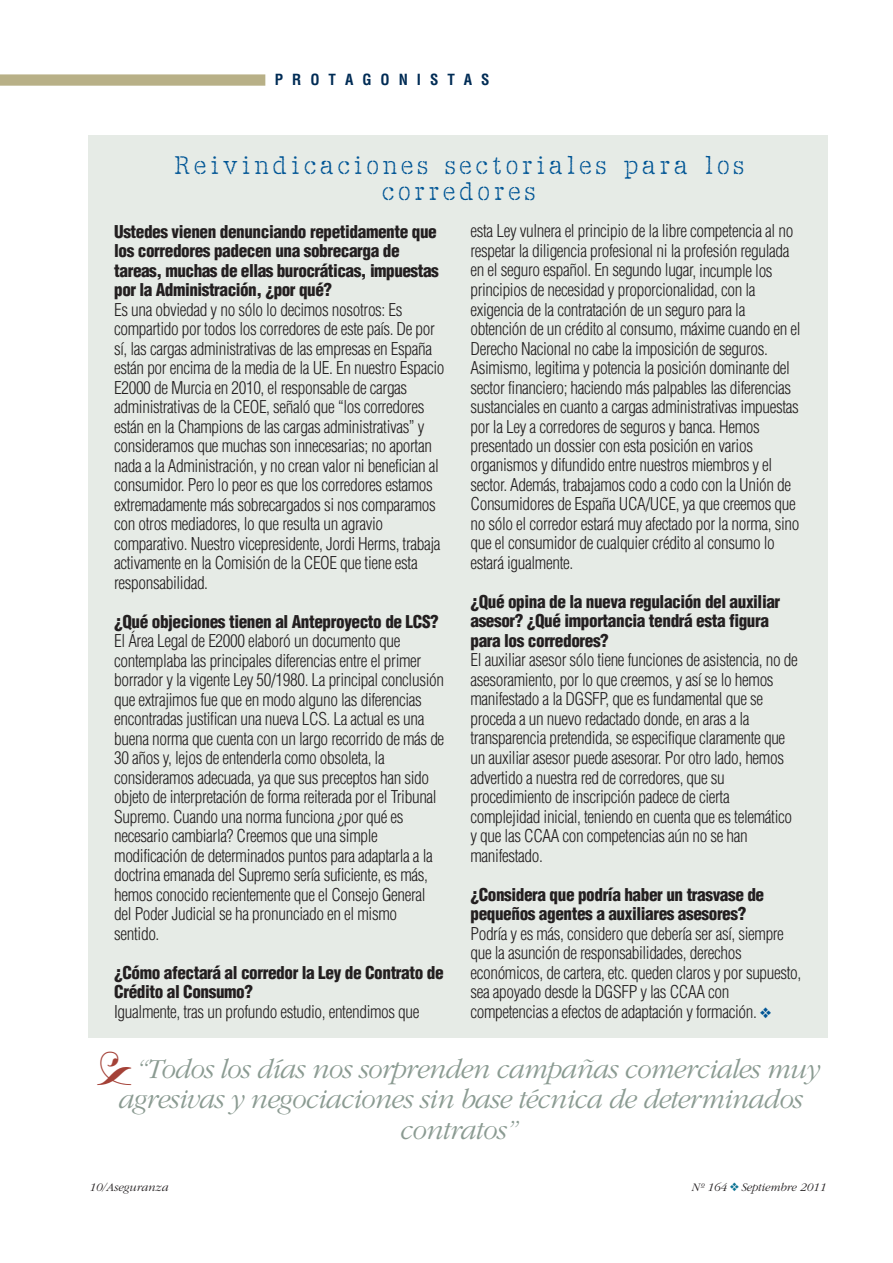
<style>
.page{position:relative;width:893px;height:1263px;background:#fff}
.page>*{position:absolute;margin:0;border:0;box-sizing:border-box;transform-origin:0 0}
.t1{font:italic 300 28.5px/30px "Garamond";letter-spacing:-.025em;color:#8b9b92;text-align:center}
.t2{font:27px/25.5px "Sayer Interview";letter-spacing:.15em;color:#005595;text-align:center}
.t3{font:300 condensed 17.25px/19.5px "Helvetica";letter-spacing:-.02em;color:#231f20}
.t4{font:900 condensed 17.25px/19.5px "Helvetica";letter-spacing:-.025em;color:#231f20}
.t5{font:700 condensed 15px "Helvetica";letter-spacing:.6em;color:#002c55}
.t6{font:italic 300 12px "Garamond";color:#231f20}
.s1{color:#005595}
.s2{color:#a44137}
.s3{color:#0b7393}
</style>
<div class="page">
<div style="left:0;top:74px;width:265px;height:12px;background:#b8b087"></div>
<div style="left:88px;top:135px;width:740px;height:903px;background:#e6ebe6"></div>
<p class="t5" style="left:275px;top:71px;width:216px">PROTAGONISTAS</p>
<h2 class="t2" style="left:174px;top:153px;width:572px">Reivindicaciones sectoriales para los corredores</h2>
<p class="t4" style="left:114px;top:222px;width:326px">Ustedes vienen denunciando repetidamente que los corredores padecen una sobrecarga de tareas, muchas de ellas burocráticas, impuestas por la Administración, ¿por qué?</p>
<p class="t3" style="left:114px;top:300px;width:332px">Es una obviedad y no sólo lo decimos nosotros: Es compartido por todos los corredores de este país. De por sí, las cargas administrativas de las empresas en España están por encima de la media de la UE. En nuestro Espacio E2000 de Murcia en 2010, el responsable de cargas administrativas de la CEOE, señaló que “los corredores están en la Champions de las cargas administrativas” y consideramos que muchas son innecesarias; no aportan nada a la Administración, y no crean valor ni benefician al consumidor. Pero lo peor es que los corredores estamos extremadamente más sobrecargados si nos comparamos con otros mediadores, lo que resulta un agravio comparativo. Nuestro vicepresidente, Jordi Herms, trabaja activamente en la Comisión de la CEOE que tiene esta responsabilidad.</p>
<p class="t4" style="left:114px;top:612px;width:326px">¿Qué objeciones tienen al Anteproyecto de LCS?</p>
<p class="t3" style="left:114px;top:631px;width:332px">El Área Legal de E2000 elaboró un documento que contemplaba las principales diferencias entre el primer borrador y la vigente Ley 50/1980. La principal conclusión que extrajimos fue que en modo alguno las diferencias encontradas justifican una nueva LCS. La actual es una buena norma que cuenta con un largo recorrido de más de 30 años y, lejos de entenderla como obsoleta, la consideramos adecuada, ya que sus preceptos han sido objeto de interpretación de forma reiterada por el Tribunal Supremo. Cuando una norma funciona ¿por qué es necesario cambiarla? Creemos que una simple modificación de determinados puntos para adaptarla a la doctrina emanada del Supremo sería suficiente, es más, hemos conocido recientemente que el Consejo General del Poder Judicial se ha pronunciado en el mismo sentido.</p>
<p class="t4" style="left:114px;top:963px;width:331px">¿Cómo afectará al corredor la Ley de Contrato de<br>Crédito al Consumo?</p>
<p class="t3" style="left:114px;top:1002px;width:307px">Igualmente, tras un profundo estudio, entendimos que</p>
<p class="t3" style="left:470px;top:222px;width:332px">esta Ley vulnera el principio de la libre competencia al no respetar la diligencia profesional ni la profesión regulada en el seguro español. En segundo lugar, incumple los principios de necesidad y proporcionalidad, con la exigencia de la contratación de un seguro para la obtención de un crédito al consumo, máxime cuando en el Derecho Nacional no cabe la imposición de seguros.<br>Asimismo, legitima y potencia la posición dominante del sector financiero; haciendo más palpables las diferencias sustanciales en cuanto a cargas administrativas impuestas por la Ley a corredores de seguros y banca. Hemos presentado un dossier con esta posición en varios organismos y difundido entre nuestros miembros y el sector. Además, trabajamos codo a codo con la Unión de Consumidores de España UCA/UCE, ya que creemos que no sólo el corredor estará muy afectado por la norma, sino que el consumidor de cualquier crédito al consumo lo estará igualmente.</p>
<p class="t4" style="left:470px;top:592px;width:311px">¿Qué opina de la nueva regulación del auxiliar asesor? ¿Qué importancia tendrá esta figura para los corredores?</p>
<p class="t3" style="left:470px;top:651px;width:329px">El auxiliar asesor sólo tiene funciones de asistencia, no de asesoramiento, por lo que creemos, y así se lo hemos manifestado a la DGSFP, que es fundamental que se proceda a un nuevo redactado donde, en aras a la transparencia pretendida, se especifique claramente que un auxiliar asesor puede asesorar. Por otro lado, hemos advertido a nuestra red de corredores, que su procedimiento de inscripción padece de cierta complejidad inicial, teniendo en cuenta que es telemático y que las CCAA con competencias aún no se han manifestado.</p>
<p class="t4" style="left:470px;top:885px;width:295px">¿Considera que podría haber un trasvase de pequeños agentes a auxiliares asesores?</p>
<p class="t3" style="left:470px;top:924px;width:332px">Podría y es más, considero que debería ser así, siempre que la asunción de responsabilidades, derechos económicos, de cartera, etc. queden claros y por supuesto, sea apoyado desde la DGSFP y las CCAA con competencias a efectos de adaptación y formación. <span class="s1">❖</span></p>
<h1 class="t1" style="left:98px;top:1053px;width:722px"><span class="s2">★</span>“Todos los días nos sorprenden campañas comerciales muy agresivas y negociaciones sin base técnica de determinados contratos”</h1>
<p class="t6" style="left:89px;top:1179px;width:80px">10/Aseguranza</p>
<p class="t6" style="left:691px;top:1179px;width:136px">Nº 164 <span class="s3">❖</span>Septiembre 2011</p>
</div>
